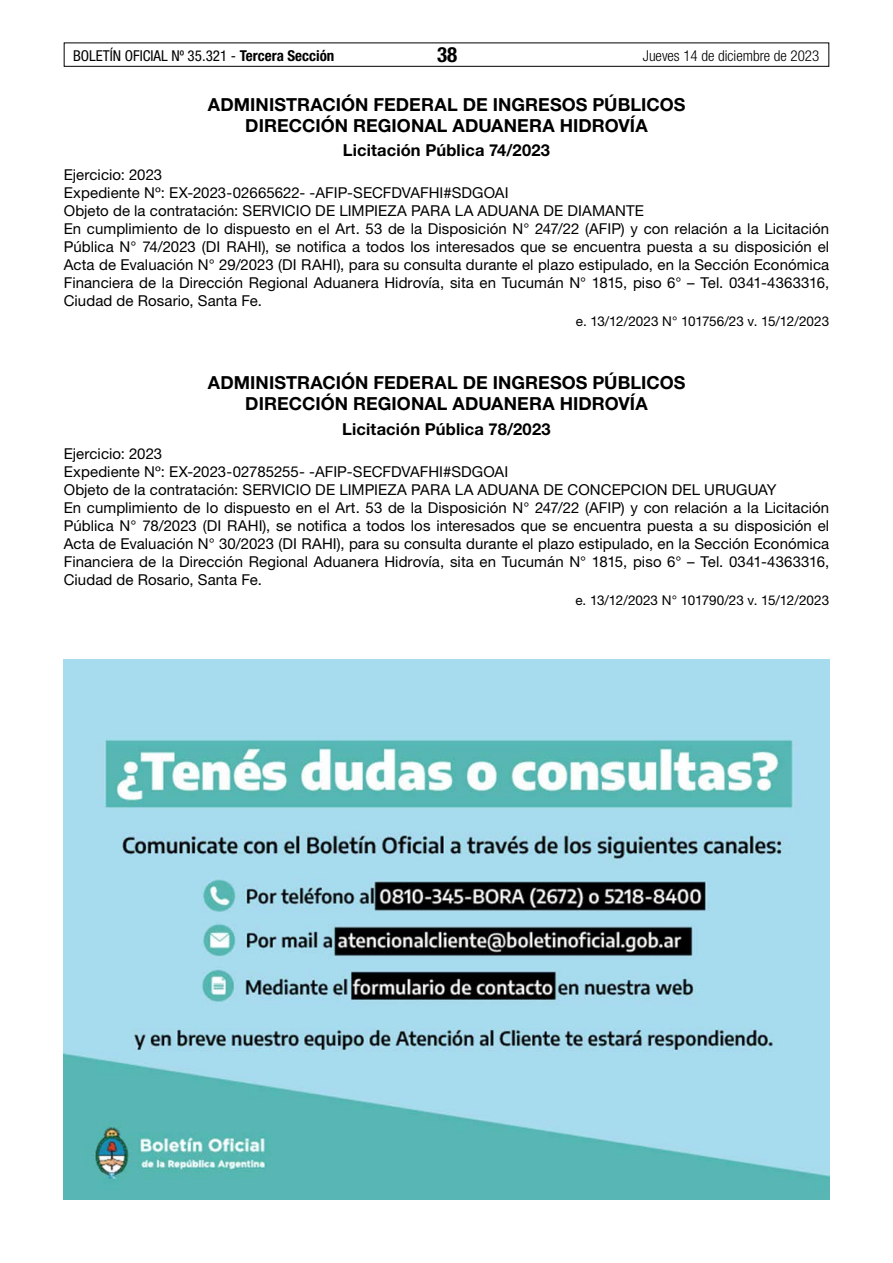
<style>
.page{position:relative;width:893px;height:1263px;background:#fff}
.page>*{position:absolute;margin:0;border:0;box-sizing:border-box;transform-origin:0 0}
.t1{font:700 condensed 21px "Helvetica Neue LT Std";color:#000}
.t2{font:700 18px/21px "Helvetica Neue LT Std";letter-spacing:.005em;color:#000}
.t3{font:700 16.5px "Helvetica Neue LT Std";letter-spacing:.01em;color:#000}
.t4{font:15px/18px "Helvetica Neue LT Std";letter-spacing:.005em;color:#000}
.t5{font:condensed 15px "Helvetica Neue LT Std";color:#000}
.t6{font:300 condensed 15px "Helvetica Neue LT Std";color:#000}
.t7{font:13.5px "Helvetica Neue LT Std";letter-spacing:-.005em;color:#000}
.s1{font-weight:700}
.s2{color:#fff}
</style>
<div class="page">
<div style="left:64px;top:43px;width:765px;height:24px;border:1px solid #000"></div>
<img style="left:64px;top:659px;width:765px;height:540px">
<p class="t5" style="left:73px;top:47px;width:263px">BOLETÍN OFICIAL Nº 35.321 - <span class="s1">Tercera Sección</span></p>
<h1 class="t1" style="left:437px;top:42px;width:22px">38</h1>
<p class="t6" style="left:643px;top:47px;width:178px">Jueves 14 de diciembre de 2023</p>
<p class="t2" style="left:245px;top:93px;width:454px;text-indent:-37px">ADMINISTRACIÓN FEDERAL DE INGRESOS PÚBLICOS <span class="s2">-<br></span>DIRECCIÓN REGIONAL ADUANERA HIDROVÍA</p>
<p class="t3" style="left:343px;top:140px;width:209px">Licitación Pública 74/2023</p>
<p class="t4" style="left:64px;top:166px;width:767px">Ejercicio: 2023<br>Expediente Nº: EX-2023-02665622- -AFIP-SECFDVAFHI#SDGOAI<br>Objeto de la contratación: SERVICIO DE LIMPIEZA PARA LA ADUANA DE DIAMANTE<br>En cumplimiento de lo dispuesto en el Art. 53 de la Disposición N° 247/22 (AFIP) y con relación a la Licitación Pública N° 74/2023 (DI RAHI), se notifica a todos los interesados que se encuentra puesta a su disposición el Acta de Evaluación N° 29/2023 (DI RAHI), para su consulta durante el plazo estipulado, en la Sección Económica Financiera de la Dirección Regional Aduanera Hidrovía, sita en Tucumán N° 1815, piso 6° – Tel. 0341-4363316, Ciudad de Rosario, Santa Fe.</p>
<p class="t7" style="left:576px;top:313px;width:255px">e. 13/12/2023 N° 101756/23 v. 15/12/2023</p>
<p class="t2" style="left:245px;top:372px;width:454px;text-indent:-37px">ADMINISTRACIÓN FEDERAL DE INGRESOS PÚBLICOS <span class="s2">-<br></span>DIRECCIÓN REGIONAL ADUANERA HIDROVÍA</p>
<p class="t3" style="left:342px;top:419px;width:210px">Licitación Pública 78/2023</p>
<p class="t4" style="left:64px;top:445px;width:767px">Ejercicio: 2023<br>Expediente Nº: EX-2023-02785255- -AFIP-SECFDVAFHI#SDGOAI<br>Objeto de la contratación: SERVICIO DE LIMPIEZA PARA LA ADUANA DE CONCEPCION DEL URUGUAY<br>En cumplimiento de lo dispuesto en el Art. 53 de la Disposición N° 247/22 (AFIP) y con relación a la Licitación Pública N° 78/2023 (DI RAHI), se notifica a todos los interesados que se encuentra puesta a su disposición el Acta de Evaluación N° 30/2023 (DI RAHI), para su consulta durante el plazo estipulado, en la Sección Económica Financiera de la Dirección Regional Aduanera Hidrovía, sita en Tucumán N° 1815, piso 6° – Tel. 0341-4363316, Ciudad de Rosario, Santa Fe.</p>
<p class="t7" style="left:575px;top:592px;width:255px">e. 13/12/2023 N° 101790/23 v. 15/12/2023</p>
</div>
